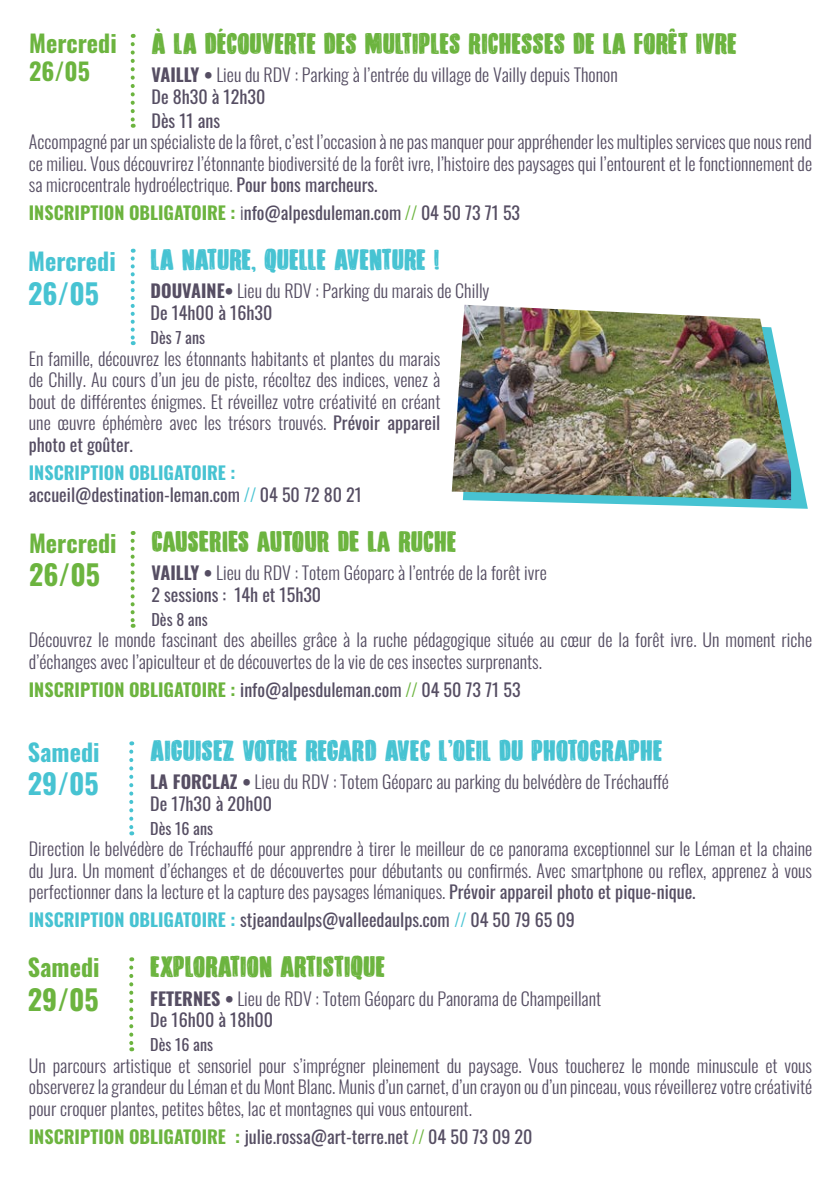
<style>
.page{position:relative;width:840px;height:1191px;background:#fff}
.page>*{position:absolute;margin:0;border:0;box-sizing:border-box;transform-origin:0 0}
.t1{font:30px "DK Bitumen";color:#6cb43f}
.t2{font:30px "DK Bitumen";color:#47c3d2}
.t3{font:700 28px "Oswald";color:#47c3d2}
.t4{font:700 28px "Oswald";color:#6cb43f}
.t5{font:700 24px "Oswald";color:#6cb43f}
.t6{font:700 24px "Oswald";color:#47c3d2}
.t7{font:300 18px/21.6px "Oswald";color:#564e63;text-align:justify}
.t8{font:18px "Oswald";color:#564e63}
.t9{font:700 18px "Oswald";color:#47c3d2}
.t10{font:16px "Oswald";color:#564e63}
.s1{font-weight:700}
.s2{font-weight:400}
.s3{font-weight:700;color:#6cb43f}
.s4{font-weight:300}
.s5{font-weight:300;color:#6cb43f}
.s6{font-weight:300;color:#47c3d2}
.s7{font-weight:700;color:#47c3d2}
</style>
<div class="page">
<svg style="left:463px;top:420px;width:344px;height:89px"></svg>
<img style="left:451px;top:305px;width:339px;height:195px">
<svg style="left:131px;top:44px;width:4px;height:84px"></svg>
<svg style="left:131px;top:249px;width:4px;height:96px"></svg>
<svg style="left:130px;top:541px;width:4px;height:87px"></svg>
<svg style="left:129px;top:751px;width:4px;height:84px"></svg>
<svg style="left:129px;top:967px;width:4px;height:84px"></svg>
<p class="t1" style="left:151px;top:28px;width:586px">À LA DÉCOUVERTE DES MULTIPLES RICHESSES DE LA FORÊT IVRE</p>
<p class="t7" style="left:151px;top:62px;width:467px"><span class="s1">VAILLY •</span> Lieu du RDV : Parking à l’entrée du village de Vailly depuis Thonon</p>
<p class="t8" style="left:151px;top:80px;width:115px">De 8h30 à 12h30</p>
<p class="t8" style="left:151px;top:104px;width:70px">Dès 11 ans</p>
<p class="t7" style="left:29px;top:129px;width:784px">Accompagné par un spécialiste de la fôret, c’est l’occasion à ne pas manquer pour appréhender les multiples services que nous rend ce milieu. Vous découvrirez l’étonnante biodiversité de la forêt ivre, l’histoire des paysages qui l’entourent et le fonctionnement de sa microcentrale hydroélectrique. <span class="s2">Pour bons marcheurs.</span></p>
<p class="t8" style="left:29px;top:197px;width:492px"><span class="s3">INSCRIPTION OBLIGATOIRE :</span> <span class="s4">i</span>nfo@alpesduleman.com <span class="s5">//</span> 04 50 73 71 53</p>
<p class="t2" style="left:150px;top:244px;width:290px">LA NATURE, QUELLE AVENTURE !</p>
<p class="t7" style="left:150px;top:278px;width:340px"><span class="s1">DOUVAINE•</span> Lieu du RDV : Parking du marais de Chilly</p>
<p class="t8" style="left:150px;top:297px;width:123px">De 14h00 à 16h30</p>
<p class="t10" style="left:150px;top:323px;width:56px">Dès 7 ans</p>
<p class="t7" style="left:29px;top:345px;width:413px">En famille, découvrez les étonnants habitants et plantes du marais de Chilly. Au cours d’un jeu de piste, récoltez des indices, venez à bout de différentes énigmes. Et réveillez votre créativité en créant une œuvre éphémère avec les trésors trouvés. <span class="s2">Prévoir appareil photo et goûter.</span></p>
<p class="t9" style="left:29px;top:463px;width:208px">INSCRIPTION OBLIGATOIRE :</p>
<p class="t8" style="left:29px;top:479px;width:334px">accueil@destination-leman.com <span class="s6">//</span> 04 50 72 80 21</p>
<p class="t1" style="left:151px;top:526px;width:306px">CAUSERIES AUTOUR DE LA RUCHE</p>
<p class="t7" style="left:151px;top:560px;width:397px"><span class="s1">VAILLY •</span> Lieu du RDV : Totem Géoparc à l’entrée de la forêt ivre</p>
<p class="t8" style="left:151px;top:578px;width:171px">2 sessions : 14h et 15h30</p>
<p class="t10" style="left:151px;top:605px;width:58px">Dès 8 ans</p>
<p class="t7" style="left:29px;top:627px;width:784px">Découvrez le monde fascinant des abeilles grâce à la ruche pédagogique située au cœur de la forêt ivre. Un moment riche d’échanges avec l’apiculteur et de découvertes de la vie de ces insectes surprenants.</p>
<p class="t8" style="left:29px;top:673px;width:493px"><span class="s3">INSCRIPTION OBLIGATOIRE :</span> info@alpesduleman.com <span class="s5">//</span> 04 50 73 71 53</p>
<p class="t2" style="left:150px;top:734px;width:513px">AIGUISEZ VOTRE REGARD AVEC L'OEIL DU PHOTOGRAPHE</p>
<p class="t7" style="left:150px;top:769px;width:520px"><span class="s1">LA FORCLAZ •</span> Lieu du RDV : Totem Géoparc au parking du belvédère de Tréchauffé</p>
<p class="t8" style="left:150px;top:787px;width:123px">De 17h30 à 20h00</p>
<p class="t10" style="left:150px;top:814px;width:64px">Dès 16 ans</p>
<p class="t7" style="left:29px;top:836px;width:784px">Direction le belvédère de Tréchauffé pour apprendre à tirer le meilleur de ce panorama exceptionnel sur le Léman et la chaine du Jura. Un moment d’échanges et de découvertes pour débutants ou confirmés. Avec smartphone ou reflex, apprenez à vous perfectionner dans la lecture et la capture des paysages lémaniques. <span class="s2">Prévoir appareil photo et pique-nique.</span></p>
<p class="t8" style="left:29px;top:904px;width:547px"><span class="s7">INSCRIPTION OBLIGATOIRE :</span> stjeandaulps@valleedaulps.com <span class="s6">//</span> 04 50 79 65 09</p>
<p class="t1" style="left:150px;top:951px;width:236px">EXPLORATION ARTISTIQUE</p>
<p class="t7" style="left:150px;top:985px;width:452px"><span class="s1">FETERNES •</span> Lieu de RDV : Totem Géoparc du Panorama de Champeillant</p>
<p class="t8" style="left:150px;top:1003px;width:124px">De 16h00 à 18h00</p>
<p class="t10" style="left:150px;top:1030px;width:64px">Dès 16 ans</p>
<p class="t7" style="left:29px;top:1052px;width:784px">Un parcours artistique et sensoriel pour s’imprégner pleinement du paysage. Vous toucherez le monde minuscule et vous observerez la grandeur du Léman et du Mont Blanc. Munis d’un carnet, d’un crayon ou d’un pinceau, vous réveillerez votre créativité pour croquer plantes, petites bêtes, lac et montagnes qui vous entourent.</p>
<p class="t8" style="left:29px;top:1120px;width:505px"><span class="s3">INSCRIPTION OBLIGATOIRE :</span> julie.rossa@art-terre.net <span class="s5">//</span> 04 50 73 09 20</p>
<p class="t5" style="left:29px;top:30px;width:89px">Mercredi</p>
<p class="t5" style="left:29px;top:59px;width:62px">26/05</p>
<p class="t6" style="left:28px;top:249px;width:89px">Mercredi</p>
<p class="t3" style="left:28px;top:279px;width:72px">26/05</p>
<p class="t5" style="left:29px;top:530px;width:89px">Mercredi</p>
<p class="t4" style="left:29px;top:560px;width:72px">26/05</p>
<p class="t6" style="left:28px;top:739px;width:73px">Samedi</p>
<p class="t3" style="left:28px;top:769px;width:72px">29/05</p>
<p class="t5" style="left:28px;top:955px;width:73px">Samedi</p>
<p class="t4" style="left:28px;top:985px;width:72px">29/05</p>
</div>
